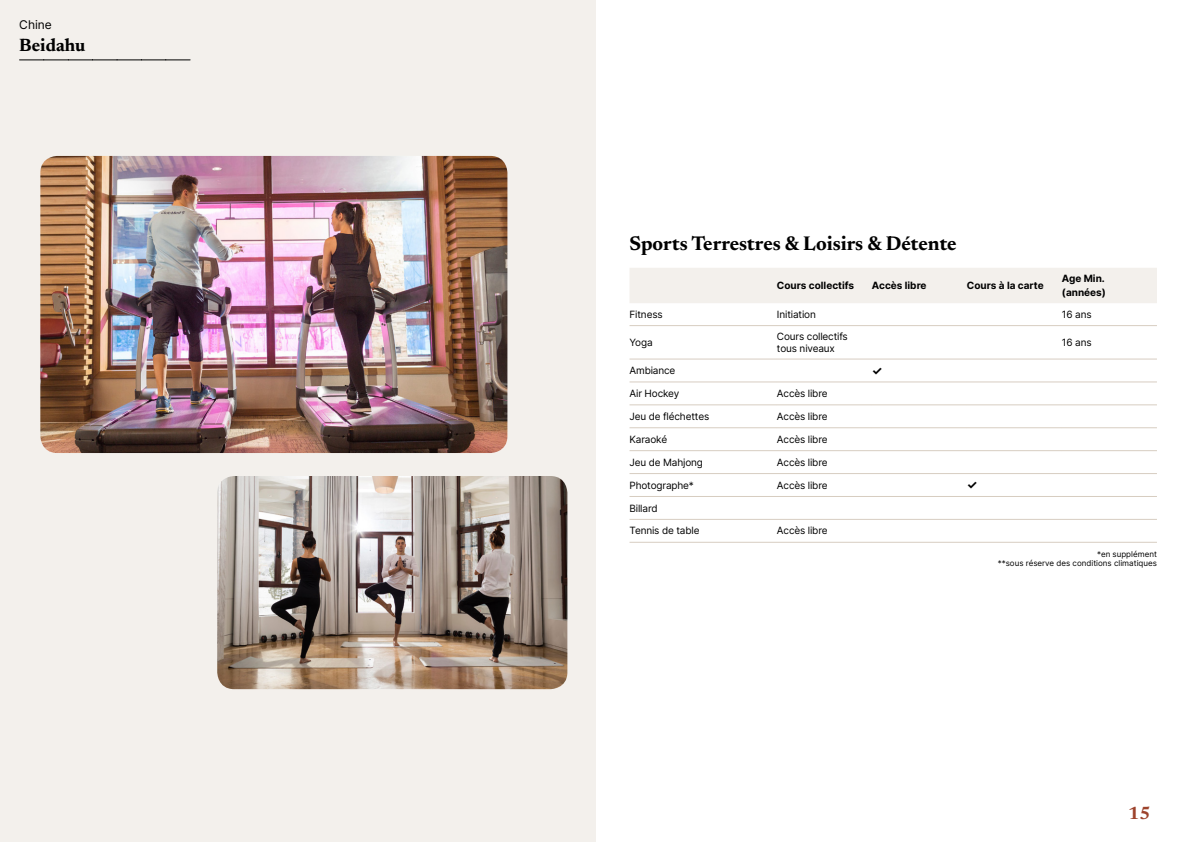
<style>
.page{position:relative;width:1191px;height:842px;background:#fff}
.page>*{position:absolute;margin:0;border:0;box-sizing:border-box;transform-origin:0 0}
.t1{font:700 20px "Newsreader 24 pt";color:#000}
.t2{font:700 18px "Newsreader 24 pt";color:#000}
.t3{font:700 18px "Newsreader 24 pt";color:#9d432c}
.t4{font:12px "Inter";color:#000}
.t5{font:700 12px "Inter";color:#000}
.t6{font:10px/12px "Inter";letter-spacing:-.015em;color:#000}
.t7{font:700 10px/14px "Inter";color:#000}
.t8{font:8px/9.6px "Inter";color:#000;text-align:right}
</style>
<div class="page">
<div style="left:0;top:0;width:595px;height:842px;background:#f3f0ec"></div>
<img style="left:40px;top:156px;width:467px;height:297px">
<img style="left:217px;top:476px;width:350px;height:213px">
<svg style="left:20px;top:60px;width:170px;height:1px"></svg>
<div style="left:630px;top:268px;width:527px;height:35px;background:#f3f0ec"></div>
<hr style="left:629px;top:325px;width:148px;height:1px;background:#d7cdc1">
<hr style="left:777px;top:325px;width:95px;height:1px;background:#d7cdc1">
<hr style="left:872px;top:325px;width:95px;height:1px;background:#d7cdc1">
<hr style="left:967px;top:325px;width:95px;height:1px;background:#d7cdc1">
<hr style="left:1062px;top:325px;width:95px;height:1px;background:#d7cdc1">
<hr style="left:629px;top:359px;width:148px;height:1px;background:#d7cdc1">
<hr style="left:777px;top:359px;width:95px;height:1px;background:#d7cdc1">
<hr style="left:872px;top:359px;width:95px;height:1px;background:#d7cdc1">
<hr style="left:967px;top:359px;width:95px;height:1px;background:#d7cdc1">
<hr style="left:1062px;top:359px;width:95px;height:1px;background:#d7cdc1">
<hr style="left:629px;top:381px;width:148px;height:1px;background:#d7cdc1">
<hr style="left:777px;top:381px;width:95px;height:1px;background:#d7cdc1">
<hr style="left:872px;top:381px;width:95px;height:1px;background:#d7cdc1">
<hr style="left:967px;top:381px;width:95px;height:1px;background:#d7cdc1">
<hr style="left:1062px;top:381px;width:95px;height:1px;background:#d7cdc1">
<hr style="left:629px;top:404px;width:148px;height:1px;background:#d7cdc1">
<hr style="left:777px;top:404px;width:95px;height:1px;background:#d7cdc1">
<hr style="left:872px;top:404px;width:95px;height:1px;background:#d7cdc1">
<hr style="left:967px;top:404px;width:95px;height:1px;background:#d7cdc1">
<hr style="left:1062px;top:404px;width:95px;height:1px;background:#d7cdc1">
<hr style="left:629px;top:427px;width:148px;height:1px;background:#d7cdc1">
<hr style="left:777px;top:427px;width:95px;height:1px;background:#d7cdc1">
<hr style="left:872px;top:427px;width:95px;height:1px;background:#d7cdc1">
<hr style="left:967px;top:427px;width:95px;height:1px;background:#d7cdc1">
<hr style="left:1062px;top:427px;width:95px;height:1px;background:#d7cdc1">
<hr style="left:629px;top:450px;width:148px;height:1px;background:#d7cdc1">
<hr style="left:777px;top:450px;width:95px;height:1px;background:#d7cdc1">
<hr style="left:872px;top:450px;width:95px;height:1px;background:#d7cdc1">
<hr style="left:967px;top:450px;width:95px;height:1px;background:#d7cdc1">
<hr style="left:1062px;top:450px;width:95px;height:1px;background:#d7cdc1">
<hr style="left:629px;top:473px;width:148px;height:1px;background:#d7cdc1">
<hr style="left:777px;top:473px;width:95px;height:1px;background:#d7cdc1">
<hr style="left:872px;top:473px;width:95px;height:1px;background:#d7cdc1">
<hr style="left:967px;top:473px;width:95px;height:1px;background:#d7cdc1">
<hr style="left:1062px;top:473px;width:95px;height:1px;background:#d7cdc1">
<hr style="left:629px;top:496px;width:148px;height:1px;background:#d7cdc1">
<hr style="left:777px;top:496px;width:95px;height:1px;background:#d7cdc1">
<hr style="left:872px;top:496px;width:95px;height:1px;background:#d7cdc1">
<hr style="left:967px;top:496px;width:95px;height:1px;background:#d7cdc1">
<hr style="left:1062px;top:496px;width:95px;height:1px;background:#d7cdc1">
<hr style="left:629px;top:519px;width:148px;height:1px;background:#d7cdc1">
<hr style="left:777px;top:519px;width:95px;height:1px;background:#d7cdc1">
<hr style="left:872px;top:519px;width:95px;height:1px;background:#d7cdc1">
<hr style="left:967px;top:519px;width:95px;height:1px;background:#d7cdc1">
<hr style="left:1062px;top:519px;width:95px;height:1px;background:#d7cdc1">
<hr style="left:629px;top:542px;width:148px;height:1px;background:#d7cdc1">
<hr style="left:777px;top:542px;width:95px;height:1px;background:#d7cdc1">
<hr style="left:872px;top:542px;width:95px;height:1px;background:#d7cdc1">
<hr style="left:967px;top:542px;width:95px;height:1px;background:#d7cdc1">
<hr style="left:1062px;top:542px;width:95px;height:1px;background:#d7cdc1">
<p class="t4" style="left:19px;top:15px;width:34px">Chine</p>
<h2 class="t2" style="left:19px;top:32px;width:68px">Beidahu</h2>
<h1 class="t1" style="left:629px;top:229px;width:329px">Sports Terrestres &amp; Loisirs &amp; Détente</h1>
<p class="t7" style="left:777px;top:278px;width:79px">Cours collectifs</p>
<p class="t7" style="left:872px;top:278px;width:56px">Accès libre</p>
<p class="t7" style="left:967px;top:278px;width:78px">Cours à la carte</p>
<p class="t7" style="left:1062px;top:271px;width:45px">Age Min. (années)</p>
<p class="t6" style="left:629px;top:308px;width:35px">Fitness</p>
<p class="t6" style="left:777px;top:308px;width:40px">Initiation</p>
<p class="t6" style="left:1062px;top:308px;width:31px">16 ans</p>
<p class="t6" style="left:629px;top:336px;width:25px">Yoga</p>
<p class="t6" style="left:777px;top:330px;width:72px">Cours collectifs tous niveaux</p>
<p class="t6" style="left:1062px;top:336px;width:31px">16 ans</p>
<p class="t6" style="left:629px;top:364px;width:47px">Ambiance</p>
<p class="t5" style="left:872px;top:362px;width:12px">✓</p>
<p class="t6" style="left:629px;top:387px;width:51px">Air Hockey</p>
<p class="t6" style="left:777px;top:387px;width:52px">Accès libre</p>
<p class="t6" style="left:629px;top:410px;width:81px">Jeu de fléchettes</p>
<p class="t6" style="left:777px;top:410px;width:52px">Accès libre</p>
<p class="t6" style="left:629px;top:433px;width:39px">Karaoké</p>
<p class="t6" style="left:777px;top:433px;width:52px">Accès libre</p>
<p class="t6" style="left:629px;top:456px;width:75px">Jeu de Mahjong</p>
<p class="t6" style="left:777px;top:456px;width:52px">Accès libre</p>
<p class="t6" style="left:629px;top:479px;width:66px">Photographe*</p>
<p class="t6" style="left:777px;top:479px;width:52px">Accès libre</p>
<p class="t5" style="left:967px;top:476px;width:12px">✓</p>
<p class="t6" style="left:629px;top:502px;width:30px">Billard</p>
<p class="t6" style="left:629px;top:525px;width:71px">Tennis de table</p>
<p class="t6" style="left:777px;top:525px;width:52px">Accès libre</p>
<p class="t8" style="left:997px;top:549px;width:161px">*en supplément<br>**sous réserve des conditions climatiques</p>
<h2 class="t3" style="left:1128px;top:800px;width:24px">15</h2>
</div>
